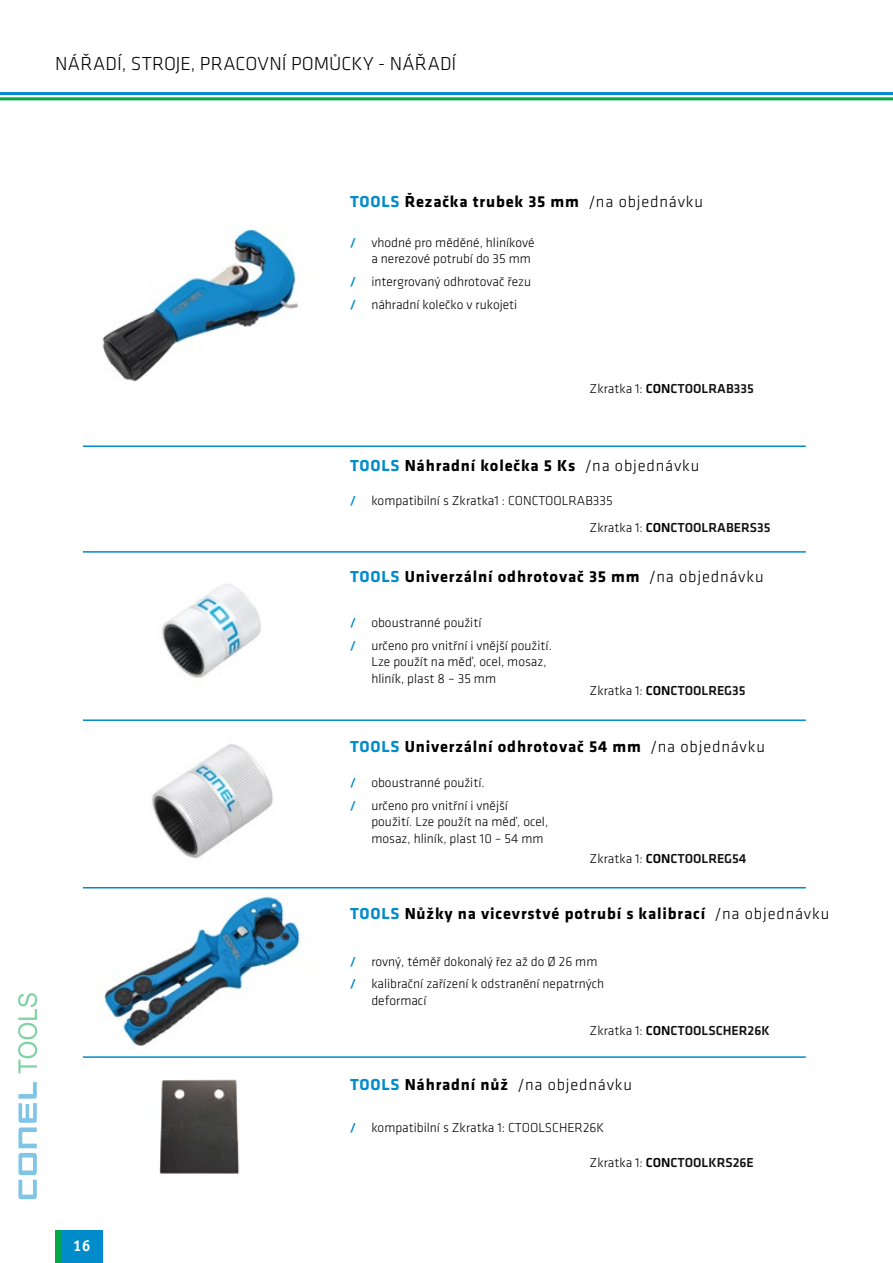
<style>
.page{position:relative;width:893px;height:1263px;background:#fff}
.page>*{position:absolute;margin:0;border:0;box-sizing:border-box;transform-origin:0 0}
.t1{font:300 19.5px "GC Klavika";letter-spacing:.015em;color:#000}
.t2{font:700 16.5px "GC Klavika";letter-spacing:.05em;color:#000}
.t3{font:300 16.5px "GC Klavika";letter-spacing:.05em;color:#000}
.t4{font:700 15.75px "ITC Officina Sans CE";color:#fff}
.t5{font:300 13.5px/23px "GC Klavika";color:#000}
.t6{font:500 13.5px "GC Klavika";color:#131313}
.s1{color:#008bcb}
.s2{font-weight:300}
.s3{font-family:"Lato";font-weight:900;font-size:12px;color:#008bcb}
.s4{font-weight:300;color:#000}
.s5{color:#000}
.s6{font-weight:700;color:#008bcb}
.s7{font-weight:700}
</style>
<div class="page">
<div style="left:61px;top:1230px;width:42px;height:33px;background:#008bcb"></div>
<div style="left:55px;top:1230px;width:6px;height:33px;background:#04a64a"></div>
<hr style="left:0;top:92px;width:893px;height:3px;background:#008bcb">
<hr style="left:0;top:97px;width:893px;height:3px;background:#04a64a">
<svg style="left:18px;top:993px;width:19px;height:80px"></svg>
<svg style="left:18px;top:1082px;width:19px;height:117px"></svg>
<hr style="left:83px;top:445px;width:723px;height:2px;background:#008bcb">
<hr style="left:83px;top:551px;width:723px;height:2px;background:#008bcb">
<hr style="left:83px;top:719px;width:723px;height:2px;background:#008bcb">
<hr style="left:83px;top:887px;width:723px;height:1px;background:#008bcb">
<hr style="left:83px;top:1056px;width:723px;height:2px;background:#008bcb">
<img style="left:102px;top:228px;width:197px;height:154px">
<img style="left:161px;top:584px;width:100px;height:94px">
<img style="left:152px;top:744px;width:121px;height:115px">
<img style="left:104px;top:896px;width:197px;height:150px">
<img style="left:159px;top:1079px;width:81px;height:95px">
<h1 class="t1" style="left:55px;top:52px;width:181px">Nářadí, stroje, pracovn</h1>
<h1 class="t1" style="left:282px;top:52px;width:176px">í pomůcky - nářadí</h1>
<p class="t2" style="left:350px;top:190px;width:354px"><span class="s1">TOOLS</span> Řezačka trubek 35 mm <span class="s2">/na objednávku</span></p>
<p class="t5" style="left:350px;top:234px;width:186px;line-height:16.5px;text-align:right"><span class="s3">/</span> vhodné pro měděné, hliníkové a nerezové potrubí do 35 mm</p>
<p class="t5" style="left:350px;top:270px;width:183px"><span class="s3">/</span> intergrovaný odhrotovač řezu <span class="s3">/</span> náhradní kolečko v rukojeti</p>
<p class="t6" style="left:590px;top:379px;width:166px"><span class="s4">Zkratka 1:</span> <span class="s5">CON</span>CTOOLRAB335</p>
<p class="t2" style="left:350px;top:454px;width:351px"><span class="s1">TOOLS</span> Náhradní kolečka 5 Ks <span class="s2">/na objednávku</span></p>
<p class="t5" style="left:350px;top:488px;width:264px"><span class="s3">/</span> kompatibilní s Zkratka1 : CONCTOOLRAB335</p>
<p class="t6" style="left:590px;top:519px;width:182px"><span class="s4">Zkratka 1:</span> <span class="s5">CON</span>CTOOLRABERS35</p>
<p class="t2" style="left:350px;top:564px;width:415px"><span class="s1">TOOLS</span> Univerzální odhrotovač 35 mm <span class="s2">/na objednávku</span></p>
<p class="t5" style="left:350px;top:611px;width:203px"><span class="s3">/</span> oboustranné použití<br><span class="s3">/</span> určeno pro vnitřní i vnější použití.</p>
<p class="t5" style="left:371px;top:653px;width:177px;line-height:16.5px">Lze použít na měď, ocel, mosaz, hliník, plast 8 – 35 mm</p>
<p class="t6" style="left:590px;top:681px;width:157px"><span class="s4">Zkratka 1:</span> <span class="s5">CON</span>CTOOLREG35</p>
<p class="t2" style="left:350px;top:735px;width:416px"><span class="s1">TOOLS</span> Univerzální odhrotovač 54 mm <span class="s2">/na objednávku</span></p>
<p class="t5" style="left:350px;top:771px;width:160px"><span class="s3">/</span> oboustranné použití.<br><span class="s3">/</span> určeno pro vnitřní i vnější</p>
<p class="t5" style="left:371px;top:813px;width:178px;line-height:16.5px">použití. Lze použít na měď, ocel, mosaz, hliník, plast 10 – 54 mm</p>
<p class="t6" style="left:590px;top:849px;width:158px"><span class="s4">Zkratka 1:</span> <span class="s5">CON</span>CTOOLREG54</p>
<p class="t2" style="left:350px;top:902px;width:481px"><span class="s1">TOOLS</span> Nůžky na vicevrstvé potrubí s kalibrací <span class="s2">/na objednávku</span></p>
<p class="t5" style="left:350px;top:949px;width:256px"><span class="s3">/</span> rovný, téměř dokonalý řez až do Ø 26 mm <span class="s3">/</span> kalibrační zařízení k odstranění nepatrných</p>
<p class="t5" style="left:371px;top:989px;width:57px">deformací</p>
<p class="t6" style="left:590px;top:1021px;width:182px"><span class="s4">Zkratka 1:</span> <span class="s5">CON</span>CTOOLSCHER26K</p>
<p class="t3" style="left:350px;top:1075px;width:284px"><span class="s6">TOOLS</span> <span class="s7">Náhradní nůž</span> /na objednávku</p>
<p class="t5" style="left:350px;top:1116px;width:256px"><span class="s3">/</span> kompatibilní s Zkratka 1: CTOOLSCH ER26K</p>
<p class="t4" style="left:73px;top:1236px;width:19px">16</p>
<p class="t6" style="left:590px;top:1153px;width:166px"><span class="s4">Zkratka 1:</span> <span class="s5">CON</span>CTOOLKRS26E</p>
</div>
